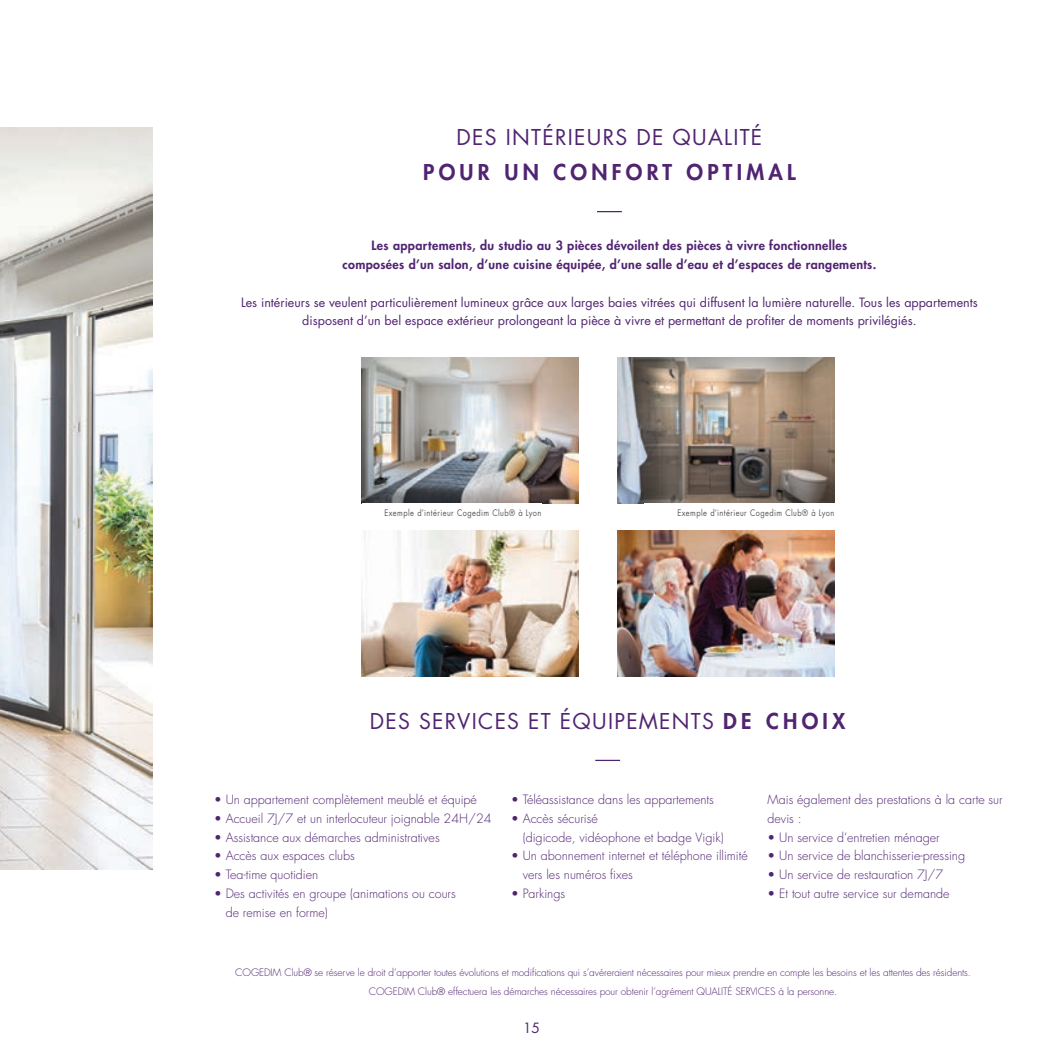
<style>
.page{position:relative;width:1063px;height:1063px;background:#fff}
.page>*{position:absolute;margin:0;border:0;box-sizing:border-box;transform-origin:0 0}
.t1{font:21.25px "Futura Std";letter-spacing:.06em;color:#512472}
.t2{font:800 21.25px "Futura Std";letter-spacing:.2em;color:#512472}
.t3{font:13.75px "Futura Std";color:#512472}
.t4{font:300 12.5px/18.8px "Futura Std";color:#512472}
.t5{font:12.5px/18.8px "Futura Std";color:#512472;text-align:center}
.t6{font:800 12.5px/18.8px "Futura Std";letter-spacing:.03em;color:#512472;text-align:center}
.t7{font:300 10px/18.8px "Futura Std";letter-spacing:-.01em;color:#512472;text-align:center}
.t8{font:8.75px "Futura Std";letter-spacing:.06em;color:#57585a;scale:.85 1}
.s1{font-weight:800}
</style>
<div class="page">
<img style="left:0;top:128px;width:153px;height:741px">
<svg style="left:597px;top:211px;width:25px;height:1px"></svg>
<img style="left:362px;top:531px;width:217px;height:146px">
<img style="left:617px;top:531px;width:217px;height:145px">
<img style="left:362px;top:358px;width:217px;height:146px">
<img style="left:617px;top:358px;width:217px;height:146px">
<svg style="left:595px;top:760px;width:25px;height:1px"></svg>
<h1 class="t1" style="left:457px;top:124px;width:307px">DES INTÉRIEURS DE QUALITÉ</h1>
<h1 class="t2" style="left:423px;top:159px;width:374px">POUR UN CONFORT OPTIMAL</h1>
<p class="t6" style="left:343px;top:236px;width:535px">Les appartements, du studio au 3 pièces dévoilent des pièces à vivre fonctionnelles composées d’un salon, d’une cuisine équipée, d’une salle d’eau et d’espaces de rangements.</p>
<p class="t5" style="left:241px;top:293px;width:738px">Les intérieurs se veulent particulièrement lumineux grâce aux larges baies vitrées qui diffusent la lumière naturelle. Tous les appartements disposent d’un bel espace extérieur prolongeant la pièce à vivre et permettant de profiter de moments privilégiés.</p>
<p class="t8" style="left:384px;top:507px;width:186px">Exemple d’intérieur Cogedim Club® à Lyon</p>
<p class="t8" style="left:677px;top:507px;width:186px">Exemple d’intérieur Cogedim Club® à Lyon</p>
<h1 class="t1" style="left:370px;top:707px;width:477px">DES SERVICES ET ÉQUIPEMENTS <span class="s1">DE CHOIX</span></h1>
<p class="t4" style="left:214px;top:791px;width:264px">• Un appartement complètement meublé et équipé</p>
<p class="t4" style="left:214px;top:809px;width:279px">• Accueil 7J/7 et un interlocuteur joignable 24H/24</p>
<p class="t4" style="left:214px;top:828px;width:227px">• Assistance aux démarches administratives</p>
<p class="t4" style="left:214px;top:847px;width:142px">• Accès aux espaces clubs</p>
<p class="t4" style="left:214px;top:866px;width:106px">• Tea-time quotidien</p>
<p class="t4" style="left:226px;top:884px;width:232px;text-indent:-12px">• Des activités en groupe (animations ou cours de remise en forme)</p>
<p class="t4" style="left:511px;top:791px;width:204px">• Téléassistance dans les appartements</p>
<p class="t4" style="left:523px;top:809px;width:203px;text-indent:-12px">• Accès sécurisé<br>(digicode, vidéophone et badge Vigik)</p>
<p class="t4" style="left:523px;top:847px;width:227px;text-indent:-12px">• Un abonnement internet et téléphone illimité vers les numéros fixes</p>
<p class="t4" style="left:511px;top:884px;width:56px">• Parkings</p>
<p class="t4" style="left:768px;top:791px;width:237px">Mais également des prestations à la carte sur devis :</p>
<p class="t4" style="left:768px;top:828px;width:174px">• Un service d’entretien ménager</p>
<p class="t4" style="left:768px;top:847px;width:199px">• Un service de blanchisserie-pressing</p>
<p class="t4" style="left:768px;top:866px;width:177px">• Un service de restauration 7J/7</p>
<p class="t4" style="left:768px;top:884px;width:183px">• Et tout autre service sur demande</p>
<p class="t7" style="left:235px;top:963px;width:737px">COGEDIM Club® se réserve le droit d’apporter toutes évolutions et modifications qui s’avéreraient nécessaires pour mieux prendre en compte les besoins et les attentes des résidents.<br>COGEDIM Club® effectuera les démarches nécessaires pour obtenir l’agrément QUALITÉ SERVICES à la personne.</p>
<p class="t3" style="left:523px;top:1019px;width:18px">15</p>
</div>
